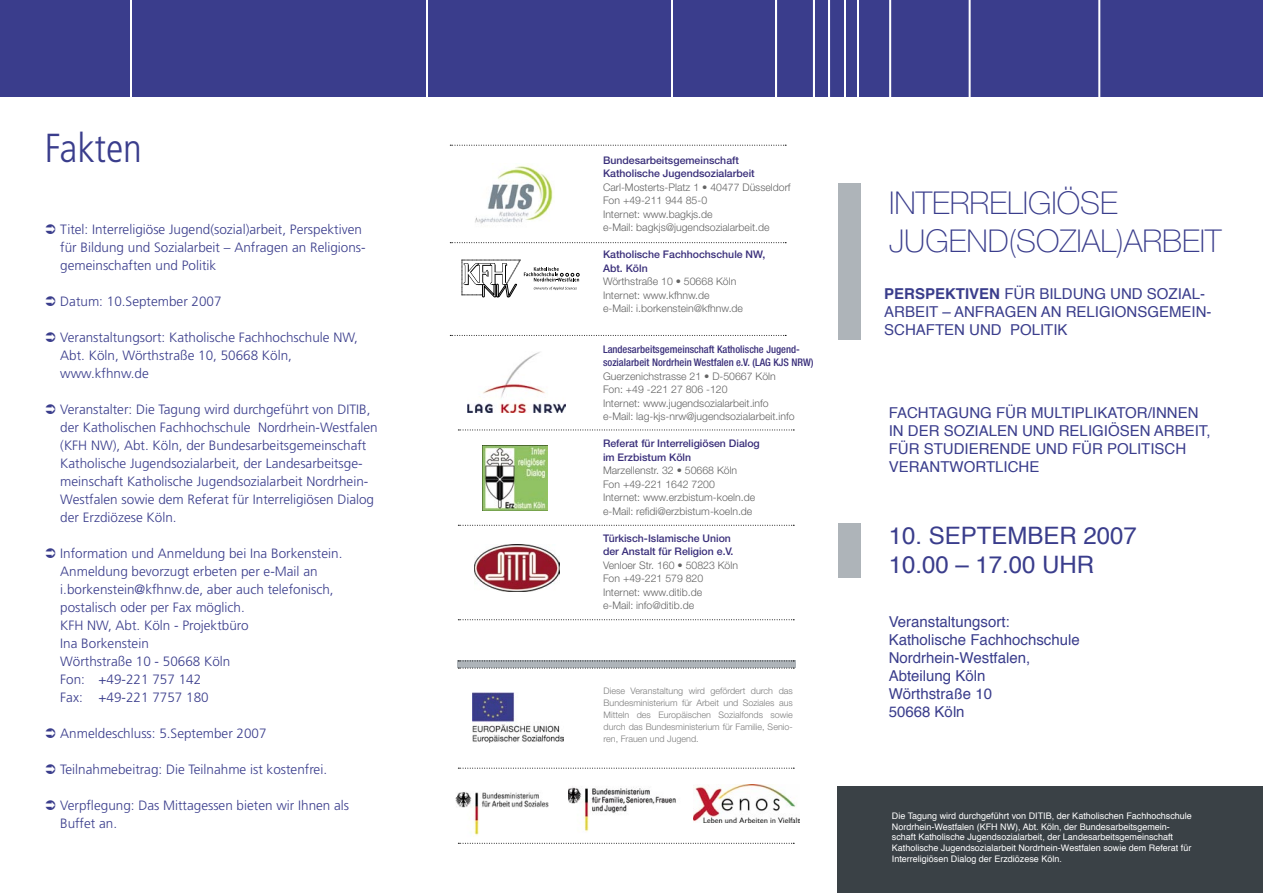
<style>
.page{position:relative;width:1263px;height:893px;background:#fff}
.page>*{position:absolute;margin:0;border:0;box-sizing:border-box;transform-origin:0 0}
.Headline_2{font:300 condensed 40.5px "Frutiger LT Std";color:#3a3d8c}
.t1{font:100 31.5px/37.8px "Helvetica Neue LT Std";color:#3a3d8c}
.t2{font:24px "Helvetica";color:#3a3d8c}
.t3{font:15px/18px "Helvetica";color:#3a3d8c}
.Copytext{font:300 13.5px/18px "Frutiger LT Std";color:#3a3d8c}
.Copytext-2{font:300 10.5px/13.5px "Helvetica Neue LT Std";color:#636363}
.Copytext-3{font:500 10.5px/13.5px "Helvetica Neue LT Std";color:#392e7a}
.Copytext-4{font:500 condensed 10.5px/13.5px "Helvetica Neue LT Std";color:#392e7a}
.t4{font:9px/10.8px "Helvetica";color:#fff}
.t5{font:300 9px/12px "Helvetica Neue LT Std";color:#7c7c7c;text-align:justify}
.s1{font-weight:700}
</style>
<div class="page">
<div style="left:458px;top:661px;width:338px;height:7px;background:#aeb4b9"></div>
<div style="left:0;top:0;width:838px;height:97px;background:#3a3d8c"></div>
<img style="left:473px;top:693px;width:91px;height:49px">
<img style="left:554px;top:786px;width:125px;height:57px">
<div style="left:838px;top:0;width:425px;height:97px;background:#3a3d8c"></div>
<div style="left:838px;top:787px;width:425px;height:106px;background:#3a4146"></div>
<svg style="left:458px;top:843px;width:336px;height:1px"></svg>
<img style="left:455px;top:786px;width:112px;height:56px">
<img style="left:467px;top:352px;width:98px;height:60px">
<svg style="left:458px;top:525px;width:336px;height:1px"></svg>
<svg style="left:458px;top:430px;width:336px;height:1px"></svg>
<div style="left:838px;top:183px;width:22px;height:157px;background:#aeb4b9"></div>
<div style="left:838px;top:524px;width:22px;height:54px;background:#aeb4b9"></div>
<svg style="left:857px;top:0;width:2px;height:97px"></svg>
<svg style="left:889px;top:0;width:2px;height:97px"></svg>
<svg style="left:969px;top:0;width:1px;height:97px"></svg>
<svg style="left:1098px;top:0;width:2px;height:97px"></svg>
<svg style="left:844px;top:0;width:2px;height:97px"></svg>
<svg style="left:828px;top:0;width:2px;height:97px"></svg>
<svg style="left:813px;top:0;width:2px;height:97px"></svg>
<svg style="left:775px;top:0;width:2px;height:97px"></svg>
<svg style="left:671px;top:0;width:2px;height:97px"></svg>
<svg style="left:426px;top:0;width:2px;height:97px"></svg>
<svg style="left:130px;top:0;width:2px;height:97px"></svg>
<img style="left:483px;top:446px;width:64px;height:64px">
<svg style="left:462px;top:260px;width:117px;height:37px"></svg>
<img style="left:693px;top:785px;width:106px;height:38px">
<img style="left:475px;top:165px;width:78px;height:59px">
<svg style="left:458px;top:668px;width:336px;height:1px"></svg>
<svg style="left:458px;top:768px;width:336px;height:1px"></svg>
<svg style="left:450px;top:335px;width:336px;height:1px"></svg>
<svg style="left:450px;top:145px;width:336px;height:1px"></svg>
<svg style="left:450px;top:242px;width:336px;height:1px"></svg>
<svg style="left:458px;top:619px;width:336px;height:1px"></svg>
<img style="left:474px;top:544px;width:85px;height:48px">
<svg style="left:458px;top:661px;width:336px;height:1px"></svg>
<p class="Headline_2" style="left:45px;top:125px;width:99px">Fakten</p>
<p class="Copytext" style="left:60px;top:221px;width:307px">Titel: Interreligiöse Jugend(sozial)arbeit, Perspektiven für Bildung und Sozialarbeit – Anfragen an Religions&shy;gemeinschaften und Politik</p>
<p class="Copytext" style="left:60px;top:293px;width:163px">Datum: 10.September 2007</p>
<p class="Copytext" style="left:60px;top:329px;width:299px">Veranstaltungsort: Katholische Fachhochschule NW,<br>Abt. Köln, Wörthstraße 10, 50668 Köln, www.kfhnw.de</p>
<p class="Copytext" style="left:60px;top:401px;width:319px">Veranstalter: Die Tagung wird durchgeführt von DITIB, der Katholischen Fachhochschule Nordrhein-Westfalen (KFH NW), Abt. Köln, der Bundesarbeitsgemeinschaft Katholische Jugendsozialarbeit, der Landesarbeitsge&shy;meinschaft Katholische Jugendsozialarbeit Nordrhein-Westfalen sowie dem Referat für Interreligiösen Dialog der Erzdiözese Köln.</p>
<p class="Copytext" style="left:60px;top:545px;width:284px">Information und Anmeldung bei Ina Borkenstein.<br>Anmeldung bevorzugt erbeten per e-Mail an i.borkenstein@kfhnw.de, aber auch telefonisch, postalisch oder per Fax möglich.<br>KFH NW, Abt. Köln - Projektbüro<br>Ina Borkenstein<br>Wörthstraße 10 - 50668 Köln<br>Fon: +49-221 757 142<br>Fax: +49-221 7757 180</p>
<p class="Copytext" style="left:60px;top:725px;width:208px">Anmeldeschluss: 5.September 2007</p>
<p class="Copytext" style="left:60px;top:761px;width:268px">Teilnahmebeitrag: Die Teilnahme ist kostenfrei.</p>
<p class="Copytext" style="left:60px;top:797px;width:290px">Verpflegung: Das Mittagessen bieten wir Ihnen als<br>Buffet an.</p>
<p class="Copytext-3" style="left:603px;top:153px;width:153px">Bundesarbeitsgemeinschaft<br>Katholische Jugendsozialarbeit</p>
<p class="Copytext-2" style="left:603px;top:180px;width:189px">Carl-Mosterts-Platz 1 • 40477 Düsseldorf</p>
<p class="Copytext-2" style="left:603px;top:194px;width:106px">Fon +49-211 944 85-0</p>
<p class="Copytext-2" style="left:603px;top:207px;width:168px">Internet: www.bagkjs.de<br>e-Mail: bagkjs@jugendsozialarbeit.de</p>
<p class="Copytext-3" style="left:603px;top:248px;width:164px">Katholische Fachhochschule NW,<br>Abt. Köln</p>
<p class="Copytext-2" style="left:603px;top:275px;width:135px">Wörthstraße 10 • 50668 Köln</p>
<p class="Copytext-2" style="left:603px;top:288px;width:142px">Internet: www.kfhnw.de<br>e-Mail: i.borkenstein@kfhnw.de</p>
<p class="Copytext-4" style="left:603px;top:342px;width:212px">Landesarbeitsgemeinschaft Katholische Jugend&shy;sozialarbeit Nordrhein Westfalen e.V. (LAG KJS NRW)</p>
<p class="Copytext-2" style="left:603px;top:369px;width:174px">Guerzenichstrasse 21 • D-50667 Köln</p>
<p class="Copytext-2" style="left:603px;top:383px;width:126px">Fon: +49 -221 27 806 -120</p>
<p class="Copytext-2" style="left:603px;top:396px;width:167px">Internet: www.jugendsozialarbeit.info</p>
<p class="Copytext-2" style="left:603px;top:410px;width:193px">e-Mail: lag-kjs-nrw@jugendsozialarbeit.info</p>
<p class="Copytext-3" style="left:603px;top:437px;width:158px">Referat für Interreligiösen Dialog im Erzbistum Köln</p>
<p class="Copytext-2" style="left:603px;top:464px;width:136px">Marzellenstr. 32 • 50668 Köln</p>
<p class="Copytext-2" style="left:603px;top:477px;width:113px">Fon +49-221 1642 7200</p>
<p class="Copytext-2" style="left:603px;top:491px;width:154px">Internet: www.erzbistum-koeln.de</p>
<p class="Copytext-2" style="left:603px;top:504px;width:151px">e-Mail: refidi@erzbistum-koeln.de</p>
<p class="Copytext-3" style="left:603px;top:531px;width:132px">Türkisch-Islamische Union der Anstalt für Religion e.V.</p>
<p class="Copytext-2" style="left:603px;top:558px;width:137px">Venloer Str. 160 • 50823 Köln</p>
<p class="Copytext-2" style="left:603px;top:572px;width:102px">Fon +49-221 579 820</p>
<p class="Copytext-2" style="left:603px;top:585px;width:101px">Internet: www.ditib.de</p>
<p class="Copytext-2" style="left:603px;top:599px;width:93px">e-Mail: info@ditib.de</p>
<p class="t5" style="left:604px;top:685px;width:191px">Diese Veranstaltung wird gefördert durch das Bundesministerium für Arbeit und Soziales aus Mitteln des Europäischen Sozialfonds sowie durch das Bundesministerium für Familie, Senio&shy;ren, Frauen und Jugend.</p>
<p class="t1" style="left:889px;top:184px;width:334px">INTERRELIGIÖSE<br>JUGEND(SOZIAL)ARBEIT</p>
<p class="t3" style="left:884px;top:284px;width:329px"><span class="s1">PERSPEKTIVEN</span> FÜR BILDUNG UND SOZIAL-<br>ARBEIT – ANFRAGEN AN RELIGIONSGEMEIN-<br>SCHAFTEN UND POLITIK</p>
<p class="t3" style="left:889px;top:404px;width:323px">FACHTAGUNG FÜR MULTIPLIKATOR/INNEN<br>IN DER SOZIALEN UND RELIGIÖSEN ARBEIT,<br>FÜR STUDIERENDE UND FÜR POLITISCH<br>VERANTWORTLICHE</p>
<p class="t2" style="left:889px;top:515px;width:250px">10. SEPTEMBER 2007</p>
<p class="t2" style="left:889px;top:544px;width:207px">10.00 – 17.00 UHR</p>
<p class="t3" style="left:889px;top:612px;width:122px">Veranstaltungsort:</p>
<p class="t3" style="left:889px;top:630px;width:192px">Katholische Fachhochschule<br>Nordrhein-Westfalen,</p>
<p class="t3" style="left:889px;top:666px;width:98px">Abteilung Köln</p>
<p class="t3" style="left:889px;top:684px;width:105px">Wörthstraße 10</p>
<p class="t3" style="left:889px;top:702px;width:77px">50668 Köln</p>
<p class="t4" style="left:892px;top:810px;width:301px">Die Tagung wird durchgeführt von DITIB, der Katholischen Fachhochschule Nordrhein-Westfalen (KFH NW), Abt. Köln, der Bundesarbeitsgemein&shy;schaft Katholische Jugendsozialarbeit, der Landesarbeitsgemeinschaft Katholische Jugendsozialarbeit Nordrhein-Westfalen sowie dem Referat für Interreligiösen Dialog der Erzdiözese Köln.</p>
</div>
